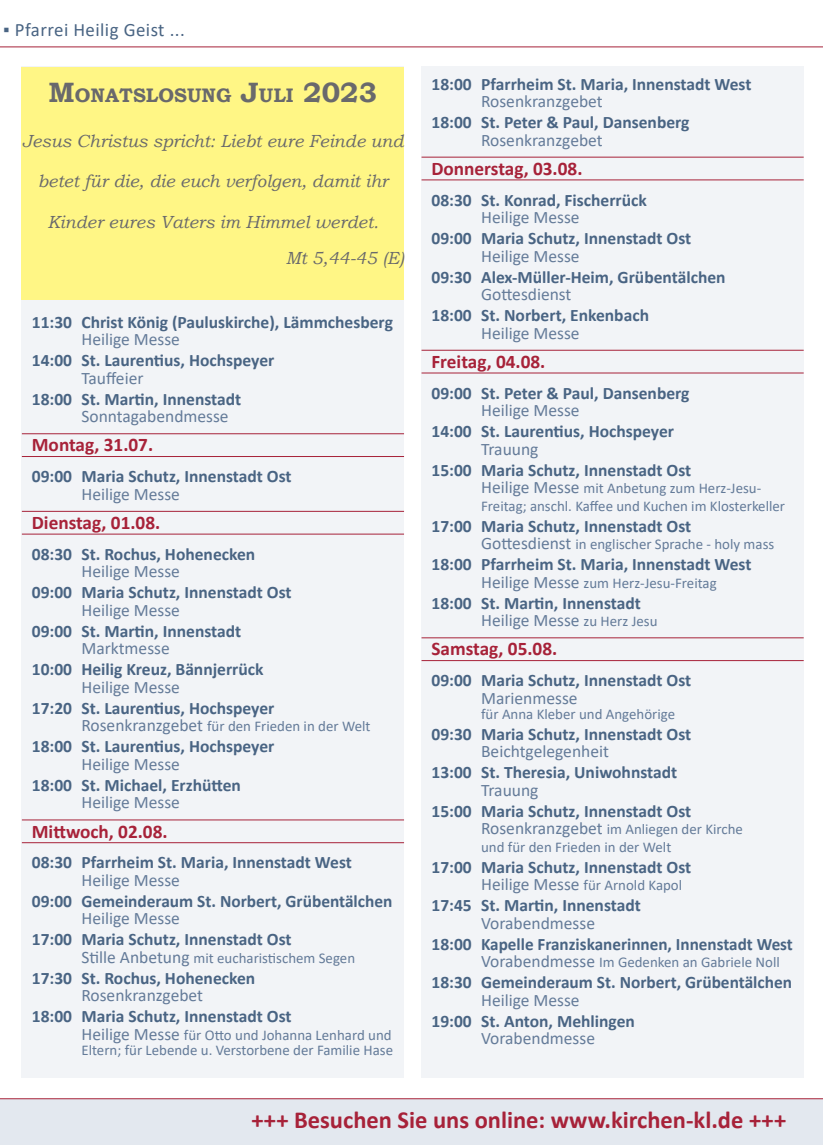
<style>
.page{position:relative;width:823px;height:1145px;background:#fff}
.page>*{position:absolute;margin:0;border:0;box-sizing:border-box;transform-origin:0 0}
.t1{font:700 24.5px "Calibri";color:#a72239}
.FLiesstext_Artikel{font:700 19.6px "Bookman Old Style";color:#69696c}
.TagDatum{font:700 19.25px "Calibri";color:#a72239}
.t2{font:18.9px "Calibri";letter-spacing:.02em;color:#496483}
.Uhrzeit_Kirche{font:700 17.5px "Calibri";color:#496483}
.Messe{font:17.5px "Calibri";color:#647b99}
.FLiesstext_Artikel-2{font:italic 17.5px "Bookman Old Style";color:#69696c}
.Messe-2{font:14.88px/14.9px "Calibri";color:#647b99}
.Zusatztext{font:14.88px "Calibri";color:#647b99}
.s1{font-size:28px}
.s2{font-size:17.5px}
.s3{font-size:14.88px}
</style>
<div class="page">
<div style="left:0;top:1099px;width:823px;height:46px;background:#e3e8ef"></div>
<hr style="left:0;top:1098px;width:823px;height:1px;background:#a72239">
<div style="left:22px;top:67px;width:382px;height:1011px;background:#f2f4f7"></div>
<hr style="left:22px;top:433px;width:382px;height:1px;background:#a72239">
<hr style="left:22px;top:456px;width:382px;height:1px;background:#a72239">
<hr style="left:22px;top:511px;width:382px;height:1px;background:#a72239">
<hr style="left:22px;top:534px;width:382px;height:1px;background:#a72239">
<hr style="left:22px;top:820px;width:382px;height:1px;background:#a72239">
<hr style="left:22px;top:842px;width:382px;height:1px;background:#a72239">
<div style="left:421px;top:67px;width:382px;height:1011px;background:#f2f4f7"></div>
<hr style="left:421px;top:157px;width:382px;height:1px;background:#a72239">
<hr style="left:421px;top:180px;width:382px;height:1px;background:#a72239">
<hr style="left:421px;top:350px;width:382px;height:1px;background:#a72239">
<hr style="left:421px;top:373px;width:382px;height:1px;background:#a72239">
<hr style="left:421px;top:638px;width:382px;height:1px;background:#a72239">
<hr style="left:421px;top:660px;width:382px;height:1px;background:#a72239">
<hr style="left:0;top:47px;width:823px;height:1px;background:#a72239">
<div style="left:22px;top:67px;width:382px;height:233px;background:#fff685"></div>
<p class="t2" style="left:3px;top:17px;width:183px">▪ Pfarrei Heilig Geist ...</p>
<p class="FLiesstext_Artikel" style="left:49px;top:81px;width:330px"><span class="s1">M</span>ONATSLOSUNG <span class="s1">J</span>ULI <span class="s1">2023</span></p>
<p class="FLiesstext_Artikel-2" style="left:22px;top:129px;width:383px">Jesus Christus spricht: Liebt eure Feinde und</p>
<p class="FLiesstext_Artikel-2" style="left:38px;top:169px;width:352px">betet für die, die euch verfolgen, damit ihr</p>
<p class="FLiesstext_Artikel-2" style="left:47px;top:210px;width:333px">Kinder eures Vaters im Himmel werdet.</p>
<p class="FLiesstext_Artikel-2" style="left:286px;top:246px;width:120px">Mt 5,44-45 (E)</p>
<p class="Uhrzeit_Kirche" style="left:32px;top:309px;width:362px">11:30 Christ König (Pauluskirche), Lämmchesberg</p>
<p class="Messe" style="left:81px;top:327px;width:100px">Heilige Messe</p>
<p class="Uhrzeit_Kirche" style="left:32px;top:348px;width:244px">14:00 St. Laurentius, Hochspeyer</p>
<p class="Messe" style="left:81px;top:366px;width:64px">Tauffeier</p>
<p class="Uhrzeit_Kirche" style="left:32px;top:386px;width:211px">18:00 St. Martin, Innenstadt</p>
<p class="Messe" style="left:81px;top:404px;width:149px">Sonntagabendmesse</p>
<p class="TagDatum" style="left:32px;top:431px;width:123px">Montag, 31.07.</p>
<p class="Uhrzeit_Kirche" style="left:32px;top:464px;width:261px">09:00 Maria Schutz, Innenstadt Ost</p>
<p class="Messe" style="left:81px;top:482px;width:100px">Heilige Messe</p>
<p class="TagDatum" style="left:32px;top:509px;width:130px">Dienstag, 01.08.</p>
<p class="Uhrzeit_Kirche" style="left:32px;top:542px;width:225px">08:30 St. Rochus, Hohenecken</p>
<p class="Messe" style="left:81px;top:559px;width:100px">Heilige Messe</p>
<p class="Uhrzeit_Kirche" style="left:32px;top:580px;width:261px">09:00 Maria Schutz, Innenstadt Ost</p>
<p class="Messe" style="left:81px;top:598px;width:100px">Heilige Messe</p>
<p class="Uhrzeit_Kirche" style="left:32px;top:619px;width:211px">09:00 St. Martin, Innenstadt</p>
<p class="Messe" style="left:81px;top:636px;width:90px">Marktmesse</p>
<p class="Uhrzeit_Kirche" style="left:32px;top:657px;width:233px">10:00 Heilig Kreuz, Bännjerrück</p>
<p class="Messe" style="left:81px;top:675px;width:100px">Heilige Messe</p>
<p class="Uhrzeit_Kirche" style="left:32px;top:696px;width:244px">17:20 St. Laurentius, Hochspeyer</p>
<p class="Messe-2" style="left:81px;top:719px;width:290px"><span class="s2">Rosenkranzgebet</span> für den Frieden in der Welt</p>
<p class="Uhrzeit_Kirche" style="left:32px;top:734px;width:244px">18:00 St. Laurentius, Hochspeyer</p>
<p class="Messe" style="left:81px;top:752px;width:100px">Heilige Messe</p>
<p class="Uhrzeit_Kirche" style="left:32px;top:773px;width:211px">18:00 St. Michael, Erzhütten</p>
<p class="Messe" style="left:81px;top:790px;width:100px">Heilige Messe</p>
<p class="TagDatum" style="left:32px;top:818px;width:137px">Mittwoch, 02.08.</p>
<p class="Uhrzeit_Kirche" style="left:32px;top:850px;width:321px">08:30 Pfarrheim St. Maria, Innenstadt West</p>
<p class="Messe" style="left:81px;top:868px;width:100px">Heilige Messe</p>
<p class="Uhrzeit_Kirche" style="left:32px;top:889px;width:362px">09:00 Gemeinderaum St. Norbert, Grübentälchen</p>
<p class="Messe" style="left:81px;top:906px;width:100px">Heilige Messe</p>
<p class="Uhrzeit_Kirche" style="left:32px;top:927px;width:261px">17:00 Maria Schutz, Innenstadt Ost</p>
<p class="Messe-2" style="left:81px;top:950px;width:275px"><span class="s2">Stille Anbetung</span> mit eucharistischem Segen</p>
<p class="Uhrzeit_Kirche" style="left:32px;top:966px;width:225px">17:30 St. Rochus, Hohenecken</p>
<p class="Messe" style="left:81px;top:983px;width:123px">Rosenkranzgebet</p>
<p class="Uhrzeit_Kirche" style="left:32px;top:1004px;width:261px">18:00 Maria Schutz, Innenstadt Ost</p>
<p class="Messe-2" style="left:81px;top:1027px;width:313px"><span class="s2">Heilige Messe</span> für Otto und Johanna Lenhard und<br>Eltern; für Lebende u. Verstorbene der Familie Hase</p>
<p class="Uhrzeit_Kirche" style="left:431px;top:71px;width:321px">18:00 Pfarrheim St. Maria, Innenstadt West</p>
<p class="Messe" style="left:481px;top:89px;width:123px">Rosenkranzgebet</p>
<p class="Uhrzeit_Kirche" style="left:431px;top:110px;width:259px">18:00 St. Peter &amp; Paul, Dansenberg</p>
<p class="Messe" style="left:481px;top:128px;width:123px">Rosenkranzgebet</p>
<p class="TagDatum" style="left:431px;top:155px;width:152px">Donnerstag, 03.08.</p>
<p class="Uhrzeit_Kirche" style="left:431px;top:187px;width:217px">08:30 St. Konrad, Fischerrück</p>
<p class="Messe" style="left:481px;top:205px;width:100px">Heilige Messe</p>
<p class="Uhrzeit_Kirche" style="left:431px;top:226px;width:261px">09:00 Maria Schutz, Innenstadt Ost</p>
<p class="Messe" style="left:481px;top:244px;width:100px">Heilige Messe</p>
<p class="Uhrzeit_Kirche" style="left:431px;top:264px;width:296px">09:30 Alex-Müller-Heim, Grübentälchen</p>
<p class="Messe" style="left:481px;top:282px;width:92px">Gottesdienst</p>
<p class="Uhrzeit_Kirche" style="left:431px;top:303px;width:219px">18:00 St. Norbert, Enkenbach</p>
<p class="Messe" style="left:481px;top:321px;width:100px">Heilige Messe</p>
<p class="TagDatum" style="left:431px;top:348px;width:115px">Freitag, 04.08.</p>
<p class="Uhrzeit_Kirche" style="left:431px;top:381px;width:259px">09:00 St. Peter &amp; Paul, Dansenberg</p>
<p class="Messe" style="left:481px;top:398px;width:100px">Heilige Messe</p>
<p class="Uhrzeit_Kirche" style="left:431px;top:419px;width:244px">14:00 St. Laurentius, Hochspeyer</p>
<p class="Messe" style="left:481px;top:437px;width:59px">Trauung</p>
<p class="Uhrzeit_Kirche" style="left:431px;top:458px;width:261px">15:00 Maria Schutz, Innenstadt Ost</p>
<p class="Messe-2" style="left:481px;top:480px;width:282px"><span class="s2">Heilige Messe</span> mit Anbetung zum Herz-Jesu-</p>
<p class="Messe-2" style="left:481px;top:498px;width:305px">Freitag; anschl. Kaffee und Kuchen im Klosterkeller</p>
<p class="Uhrzeit_Kirche" style="left:431px;top:514px;width:261px">17:00 Maria Schutz, Innenstadt Ost</p>
<p class="Messe-2" style="left:481px;top:536px;width:295px"><span class="s2">Gottesdienst</span> in englischer Sprache - holy mass</p>
<p class="Uhrzeit_Kirche" style="left:431px;top:552px;width:321px">18:00 Pfarrheim St. Maria, Innenstadt West</p>
<p class="Messe-2" style="left:481px;top:575px;width:237px"><span class="s2">Heilige Messe</span> zum Herz-Jesu-Freitag</p>
<p class="Uhrzeit_Kirche" style="left:431px;top:591px;width:211px">18:00 St. Martin, Innenstadt</p>
<p class="Messe" style="left:481px;top:608px;width:178px">Heilige Messe <span class="s3">zu Herz Jesu</span></p>
<p class="TagDatum" style="left:431px;top:635px;width:127px">Samstag, 05.08.</p>
<p class="Uhrzeit_Kirche" style="left:431px;top:668px;width:261px">09:00 Maria Schutz, Innenstadt Ost</p>
<p class="Messe" style="left:481px;top:686px;width:98px">Marienmesse</p>
<p class="Zusatztext" style="left:481px;top:703px;width:195px">für Anna Kleber und Angehörige</p>
<p class="Uhrzeit_Kirche" style="left:431px;top:722px;width:261px">09:30 Maria Schutz, Innenstadt Ost</p>
<p class="Messe" style="left:481px;top:739px;width:129px">Beichtgelegenheit</p>
<p class="Uhrzeit_Kirche" style="left:431px;top:760px;width:247px">13:00 St. Theresia, Uniwohnstadt</p>
<p class="Messe" style="left:481px;top:778px;width:59px">Trauung</p>
<p class="Uhrzeit_Kirche" style="left:431px;top:799px;width:261px">15:00 Maria Schutz, Innenstadt Ost</p>
<p class="Messe-2" style="left:481px;top:821px;width:263px"><span class="s2">Rosenkranzgebet</span> im Anliegen der Kirche</p>
<p class="Messe-2" style="left:481px;top:839px;width:192px">und für den Frieden in der Welt</p>
<p class="Uhrzeit_Kirche" style="left:431px;top:855px;width:261px">17:00 Maria Schutz, Innenstadt Ost</p>
<p class="Messe-2" style="left:481px;top:877px;width:203px"><span class="s2">Heilige Messe</span> für Arnold Kapol</p>
<p class="Uhrzeit_Kirche" style="left:431px;top:893px;width:211px">17:45 St. Martin, Innenstadt</p>
<p class="Messe" style="left:481px;top:911px;width:115px">Vorabendmesse</p>
<p class="Uhrzeit_Kirche" style="left:431px;top:932px;width:363px">18:00 Kapelle Franziskanerinnen, Innenstadt West</p>
<p class="Messe-2" style="left:481px;top:954px;width:300px"><span class="s2">Vorabendmesse</span> Im Gedenken an Gabriele Noll</p>
<p class="Uhrzeit_Kirche" style="left:431px;top:970px;width:362px">18:30 Gemeinderaum St. Norbert, Grübentälchen</p>
<p class="Messe" style="left:481px;top:988px;width:100px">Heilige Messe</p>
<p class="Uhrzeit_Kirche" style="left:431px;top:1009px;width:205px">19:00 St. Anton, Mehlingen</p>
<p class="Messe" style="left:481px;top:1026px;width:115px">Vorabendmesse</p>
<p class="t1" style="left:251px;top:1103px;width:536px">+++ Besuchen Sie uns online: www.kirchen-kl.de +++</p>
</div>
